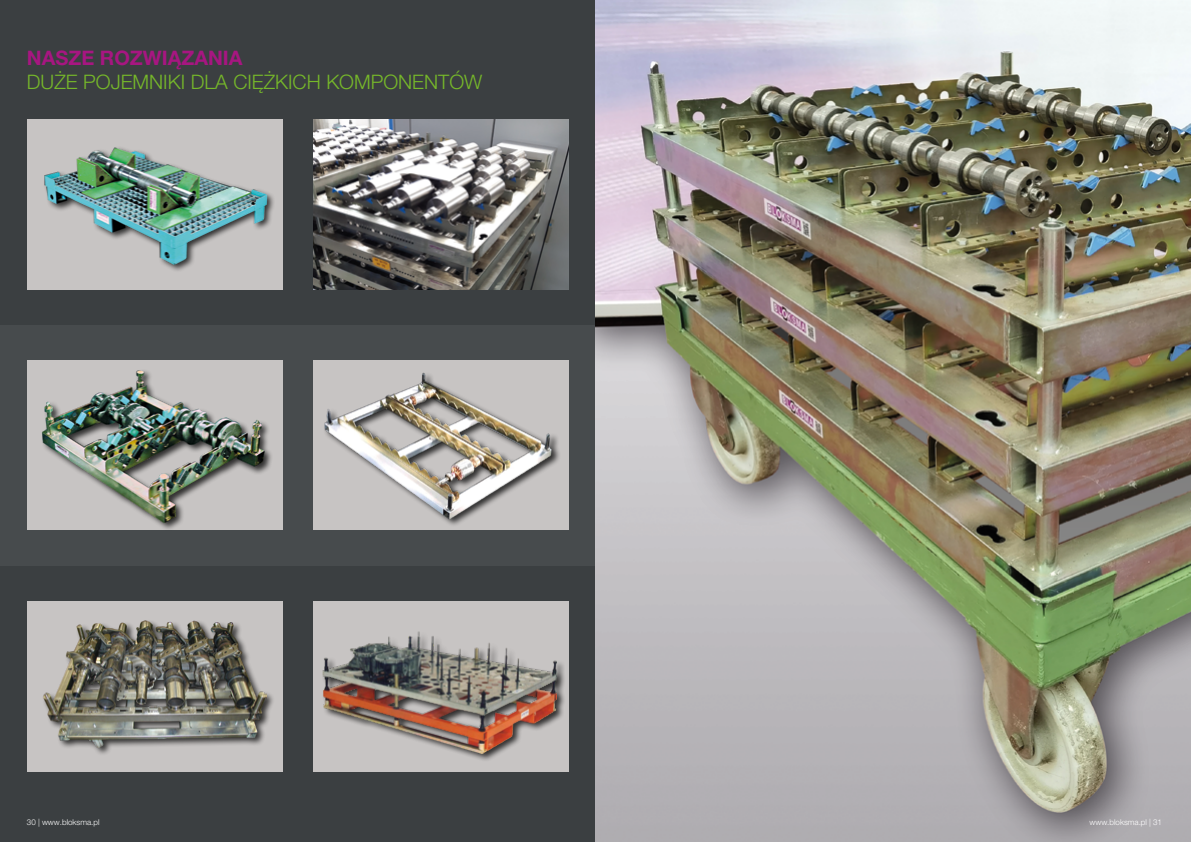
<style>
.page{position:relative;width:1191px;height:842px;background:#3b3f41}
.page>*{position:absolute;margin:0;border:0;box-sizing:border-box;transform-origin:0 0}
.t1{font:300 20px "Helvetica Neue LT Pro";color:#76b82a}
.t2{font:700 20px "Helvetica Neue LT Pro";color:#a71681}
.t3{font:300 8px "Helvetica Neue LT Pro";color:#fff}
</style>
<div class="page">
<div style="left:0;top:325px;width:595px;height:241px;background:#474b4d"></div>
<div style="left:313px;top:601px;width:255px;height:170px;background:#c7c4c3"></div>
<div style="left:321px;top:631px;width:244px;height:131px;background:#000;opacity:.75"></div>
<img style="left:321px;top:631px;width:235px;height:127px">
<div style="left:27px;top:360px;width:255px;height:170px;background:#c7c4c3"></div>
<img style="left:42px;top:370px;width:230px;height:159px">
<div style="left:313px;top:360px;width:255px;height:170px;background:#c7c4c3"></div>
<img style="left:324px;top:372px;width:235px;height:153px">
<div style="left:27px;top:601px;width:255px;height:170px;background:#c7c4c3"></div>
<div style="left:42px;top:619px;width:233px;height:137px;background:#000;opacity:.75"></div>
<img style="left:42px;top:619px;width:224px;height:137px">
<img style="left:313px;top:119px;width:255px;height:170px">
<img style="left:27px;top:119px;width:255px;height:170px">
<img style="left:595px;top:0;width:596px;height:842px">
<p class="t2" style="left:27px;top:46px;width:217px">NASZE ROZWIĄZANIA</p>
<p class="t1" style="left:27px;top:70px;width:457px">DUŻE POJEMNIKI DLA CIĘŻKICH KOMPONENTÓW</p>
<p class="t3" style="left:27px;top:818px;width:74px">30 | www.bloksma.pl</p>
<p class="t3" style="left:1089px;top:818px;width:74px">www.bloksma.pl | 31</p>
</div>
